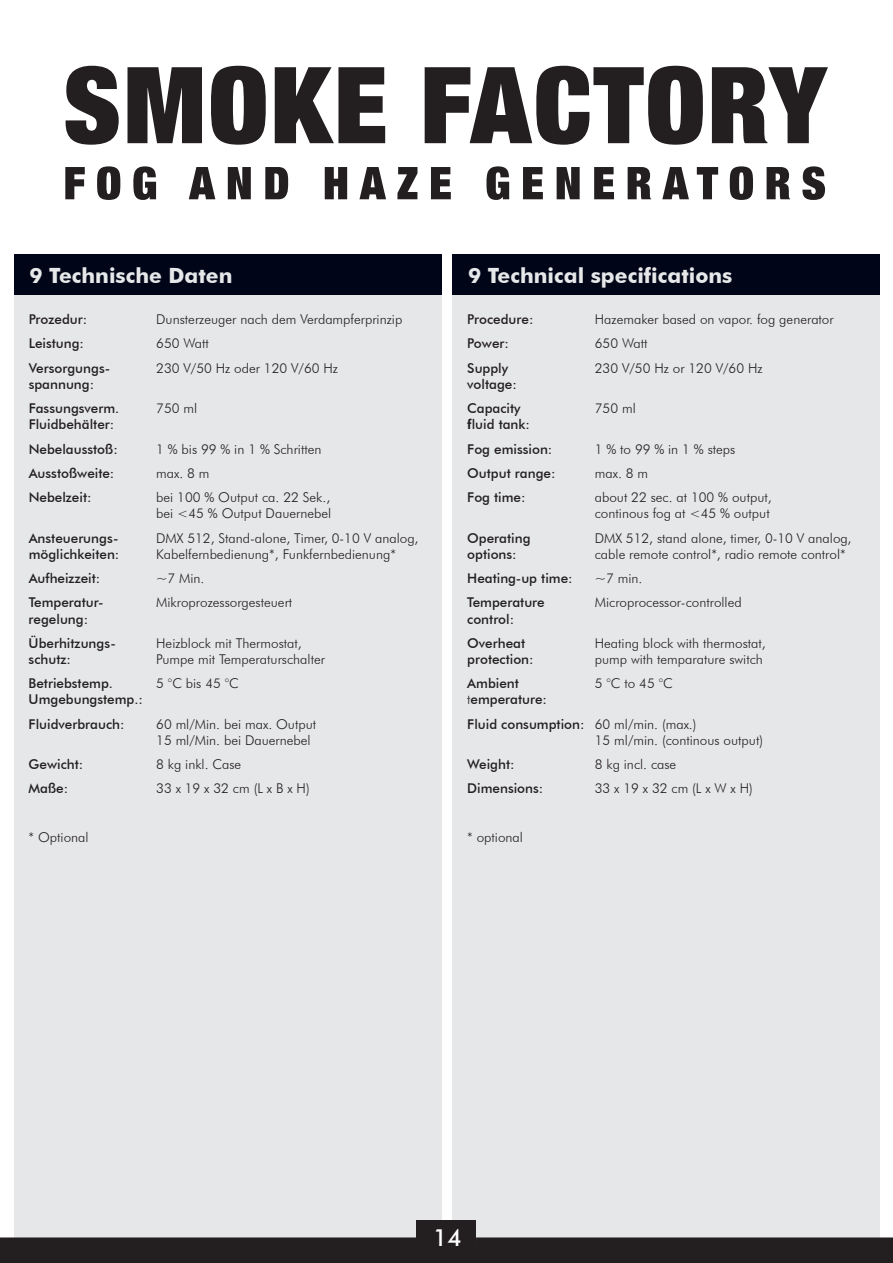
<style>
.page{position:relative;width:893px;height:1263px;background:#fff}
.page>*{position:absolute;margin:0;border:0;box-sizing:border-box;transform-origin:0 0}
.t1{font:500 23.7px "Futura BT";color:#fff}
.t2{font:700 21px "Futura Md BT";color:#e6e7e9}
.t3{font:300 13.5px/16.2px "Futura BT";color:#231f20}
.t4{font:500 13.5px/24.3px "Futura BT";color:#231f20}
.s1{font-weight:800}
.s2{font-weight:300}
</style>
<div class="page">
<div style="left:14px;top:254px;width:428px;height:989px;background:#e6e7e9"></div>
<div style="left:453px;top:254px;width:427px;height:989px;background:#e6e7e9"></div>
<div style="left:417px;top:1220px;width:59px;height:43px;background:#231f20"></div>
<div style="left:14px;top:254px;width:428px;height:41px;background:#000618"></div>
<div style="left:453px;top:254px;width:427px;height:41px;background:#000618"></div>
<svg style="left:66px;top:66px;width:53px;height:79px"></svg>
<svg style="left:127px;top:67px;width:75px;height:76px;background:#464243"></svg>
<svg style="left:211px;top:66px;width:55px;height:79px"></svg>
<svg style="left:275px;top:67px;width:110px;height:76px"></svg>
<svg style="left:425px;top:66px;width:278px;height:79px"></svg>
<svg style="left:712px;top:67px;width:116px;height:76px"></svg>
<svg style="left:65px;top:167px;width:20px;height:32px"></svg>
<svg style="left:97px;top:166px;width:23px;height:34px"></svg>
<svg style="left:133px;top:166px;width:23px;height:34px"></svg>
<svg style="left:189px;top:167px;width:26px;height:32px"></svg>
<svg style="left:228px;top:167px;width:23px;height:32px"></svg>
<svg style="left:265px;top:167px;width:23px;height:32px"></svg>
<svg style="left:325px;top:167px;width:22px;height:32px"></svg>
<svg style="left:359px;top:167px;width:27px;height:32px"></svg>
<svg style="left:397px;top:167px;width:20px;height:32px"></svg>
<svg style="left:431px;top:167px;width:20px;height:32px"></svg>
<svg style="left:486px;top:166px;width:23px;height:34px"></svg>
<svg style="left:523px;top:167px;width:20px;height:32px"></svg>
<svg style="left:557px;top:167px;width:23px;height:32px"></svg>
<svg style="left:594px;top:167px;width:20px;height:32px"></svg>
<svg style="left:628px;top:167px;width:23px;height:32px"></svg>
<svg style="left:662px;top:167px;width:27px;height:32px"></svg>
<svg style="left:697px;top:167px;width:21px;height:32px"></svg>
<svg style="left:730px;top:166px;width:23px;height:34px"></svg>
<svg style="left:767px;top:167px;width:23px;height:32px"></svg>
<svg style="left:802px;top:166px;width:23px;height:34px"></svg>
<div style="left:0;top:1237px;width:893px;height:26px;background:#231f20"></div>
<h2 class="t2" style="left:29px;top:263px;width:204px">9 Technische Daten</h2>
<h2 class="t2" style="left:468px;top:263px;width:266px">9 Technical specifications</h2>
<p class="t4" style="left:29px;top:307px;width:60px">Prozedur:</p>
<p class="t3" style="left:156px;top:311px;width:248px">Dunsterzeuger nach dem Verdampferprinzip</p>
<p class="t4" style="left:29px;top:331px;width:57px">Leistung:</p>
<p class="t3" style="left:156px;top:335px;width:54px">650 Watt</p>
<p class="t4" style="left:29px;top:356px;width:83px">Versorgungs-</p>
<p class="t3" style="left:156px;top:360px;width:183px">230 V/50 Hz oder 120 V/60 Hz</p>
<p class="t4" style="left:29px;top:372px;width:92px">spannung:<br>Fassungsverm.</p>
<p class="t4" style="left:467px;top:307px;width:68px">Procedure:</p>
<p class="t3" style="left:595px;top:311px;width:240px">Hazemaker based on vapor. fog generator</p>
<p class="t4" style="left:467px;top:331px;width:43px">Power:</p>
<p class="t3" style="left:595px;top:335px;width:54px">650 Watt</p>
<p class="t4" style="left:467px;top:356px;width:42px">Supply</p>
<p class="t3" style="left:595px;top:360px;width:169px">230 V/50 Hz or 120 V/60 Hz</p>
<p class="t4" style="left:467px;top:372px;width:55px">voltage:<br>Capacity</p>
<p class="t3" style="left:156px;top:400px;width:42px">750 ml</p>
<p class="t3" style="left:595px;top:400px;width:42px">750 ml</p>
<p class="t4" style="left:29px;top:412px;width:91px">Fluidbehälter:<br>Nebelausstoß:</p>
<p class="t3" style="left:156px;top:441px;width:167px">1 % bis 99 % in 1 % Schritten</p>
<p class="t4" style="left:467px;top:412px;width:87px"><span class="s1">f</span>luid tank:<br>Fog emission:</p>
<p class="t3" style="left:595px;top:441px;width:142px">1 % to 99 % in 1 % steps</p>
<p class="t4" style="left:29px;top:461px;width:87px">Ausstoßweite:</p>
<p class="t3" style="left:156px;top:465px;width:55px">max. 8 m</p>
<p class="t4" style="left:29px;top:485px;width:64px">Nebelzeit:</p>
<p class="t3" style="left:156px;top:489px;width:177px">bei 100 % Output ca. 22 Sek., bei &lt;45 % Output Dauernebel</p>
<p class="t4" style="left:29px;top:525px;width:91px">Ansteuerungs-</p>
<p class="t3" style="left:156px;top:530px;width:264px">DMX 512, Stand-alone, Timer, 0-10 V analog,</p>
<p class="t4" style="left:29px;top:542px;width:92px">möglichkeiten:</p>
<p class="t3" style="left:156px;top:546px;width:241px">Kabelfernbedienung*, Funkfernbedienung*</p>
<p class="t4" style="left:29px;top:566px;width:73px">Aufheizzeit:</p>
<p class="t3" style="left:156px;top:570px;width:50px">~7 Min.</p>
<p class="t4" style="left:29px;top:590px;width:77px">Temperatur-</p>
<p class="t3" style="left:156px;top:594px;width:138px">Mikroprozessorgesteuert</p>
<p class="t4" style="left:29px;top:606px;width:89px">regelung:<br>Überhitzungs-</p>
<p class="t3" style="left:156px;top:635px;width:147px">Heizblock mit Thermostat,</p>
<p class="t4" style="left:467px;top:461px;width:90px">Output range:</p>
<p class="t3" style="left:595px;top:465px;width:55px">max. 8 m</p>
<p class="t4" style="left:467px;top:485px;width:60px">Fog time:</p>
<p class="t3" style="left:595px;top:489px;width:178px">about 22 sec. at 100 % output, continous fog at &lt;45 % output</p>
<p class="t4" style="left:467px;top:525px;width:65px">Operating</p>
<p class="t3" style="left:595px;top:530px;width:258px">DMX 512, stand alone, timer, 0-10 V analog,</p>
<p class="t4" style="left:467px;top:542px;width:51px">options:</p>
<p class="t3" style="left:595px;top:546px;width:252px">cable remote control*, radio remote control*</p>
<p class="t4" style="left:467px;top:566px;width:107px">Heating-up time:</p>
<p class="t3" style="left:595px;top:570px;width:49px">~7 min.</p>
<p class="t4" style="left:467px;top:590px;width:79px">Temperature</p>
<p class="t3" style="left:595px;top:594px;width:148px">Microprocessor-controlled</p>
<p class="t4" style="left:467px;top:606px;width:59px">control:<br>Overheat</p>
<p class="t3" style="left:595px;top:635px;width:172px">Heating block with thermostat,</p>
<p class="t4" style="left:29px;top:647px;width:44px">schutz:</p>
<p class="t3" style="left:156px;top:651px;width:170px">Pumpe mit Temperaturschalter</p>
<p class="t4" style="left:29px;top:671px;width:86px">Betriebstemp.</p>
<p class="t3" style="left:156px;top:675px;width:84px">5 °C bis 45 °C</p>
<p class="t4" style="left:29px;top:687px;width:116px">Umgebungstemp.:<br>Fluidverbrauch:</p>
<p class="t3" style="left:156px;top:716px;width:161px">60 ml/Min. bei max. Output<br>15 ml/Min. bei Dauernebel</p>
<p class="t4" style="left:29px;top:752px;width:56px">Gewicht:</p>
<p class="t3" style="left:156px;top:756px;width:87px">8 kg inkl. Case</p>
<p class="t4" style="left:29px;top:776px;width:41px">Maße:</p>
<p class="t3" style="left:156px;top:780px;width:155px">33 x 19 x 32 cm (L x B x H)</p>
<p class="t3" style="left:29px;top:829px;width:62px">* Optional</p>
<p class="t4" style="left:467px;top:647px;width:68px">protection:</p>
<p class="t3" style="left:595px;top:651px;width:170px">pump with temparature switch</p>
<p class="t4" style="left:467px;top:671px;width:53px">Ambient</p>
<p class="t3" style="left:595px;top:675px;width:79px">5 °C to 45 °C</p>
<p class="t4" style="left:467px;top:687px;width:231px"><span class="s2">t</span>emperature:<br>Fluid consumption: <span class="s2">60 ml/min. (max.)</span></p>
<p class="t3" style="left:595px;top:732px;width:170px">15 ml/min. (continous output)</p>
<p class="t4" style="left:467px;top:752px;width:49px">Weight:</p>
<p class="t3" style="left:595px;top:756px;width:83px">8 kg incl. case</p>
<p class="t4" style="left:467px;top:776px;width:78px">Dimensions:</p>
<p class="t3" style="left:595px;top:780px;width:160px">33 x 19 x 32 cm (L x W x H)</p>
<p class="t3" style="left:467px;top:829px;width:57px">* optional</p>
<h1 class="t1" style="left:433px;top:1223px;width:30px">14</h1>
</div>
